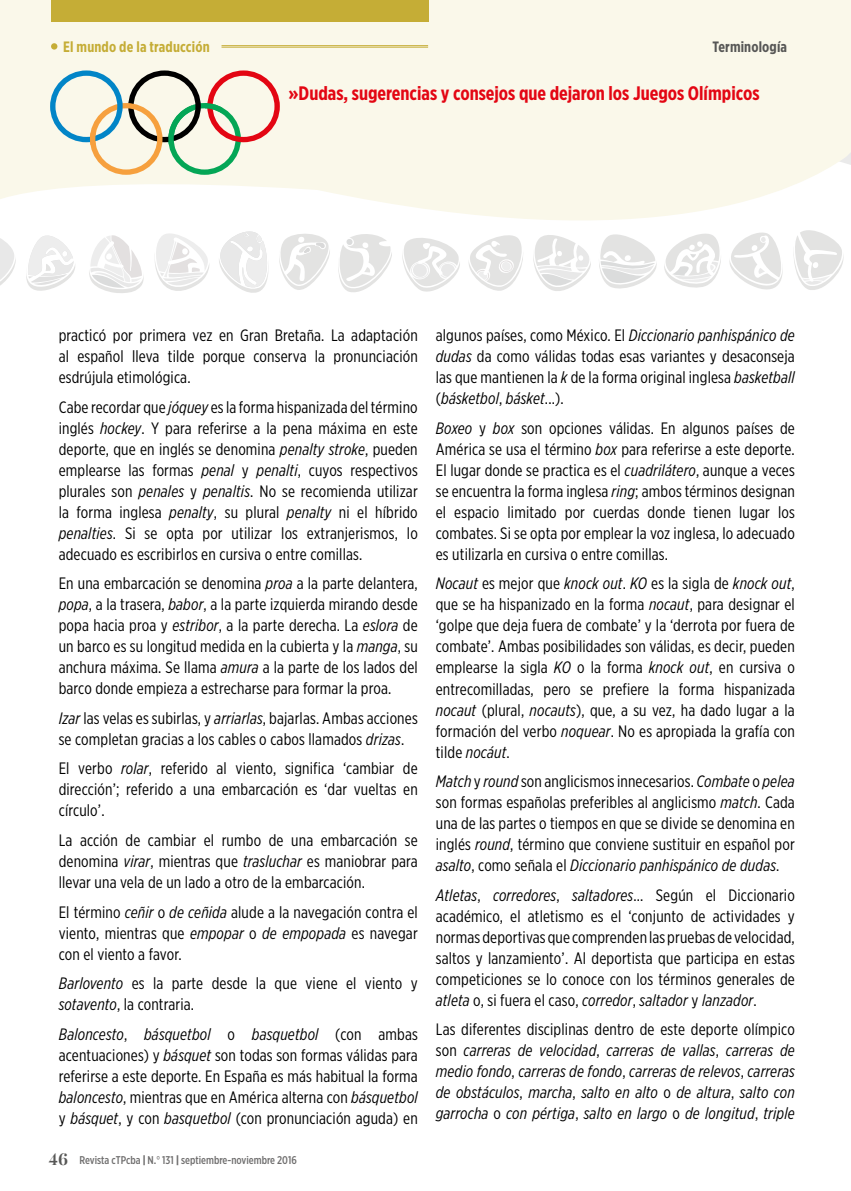
<style>
.page{position:relative;width:851px;height:1191px;background:#fff}
.page>*{position:absolute;margin:0;border:0;box-sizing:border-box;transform-origin:0 0}
.t1{font:700 19.5px "Gotham X Narrow";color:#e30613}
.t2{font:16.5px/21px "Gotham X Narrow";letter-spacing:.01em;color:#000;text-align:justify}
.t3{font:italic 16.5px/21px "Gotham X Narrow";letter-spacing:.01em;color:#000;text-align:justify}
.t4{font:700 15px "Gotham X Narrow";letter-spacing:.01em;color:#c5ad36}
.t5{font:700 15px "Gotham X Narrow";letter-spacing:.01em;color:#575756}
.t6{font:500 11.25px "Gotham X Narrow";color:#706f6f}
.s1{font-style:italic}
.s2{font-family:"Playfair Display";font-weight:700;font-size:16.5px;color:#575756}
.s3{font-weight:900}
.s4{font-weight:400}
.s5{font-style:normal}
</style>
<div class="page">
<svg style="left:0;top:0;width:850px;height:220px;background:#faf8eb"></svg>
<hr style="left:221px;top:45px;width:207px;height:1px;background:#c5ad36">
<hr style="left:221px;top:47px;width:207px;height:1px;background:#c5ad36">
<div style="left:51px;top:0;width:377px;height:21px;background:#c5ad36"></div>
<div style="left:51px;top:43px;width:6px;height:7px;background:#c5ad36;border-radius:50%"></div>
<svg style="left:50px;top:70px;width:230px;height:105px;background:#d8d5c6"></svg>
<svg style="left:279px;top:234px;width:51px;height:56px"></svg>
<svg style="left:338px;top:234px;width:54px;height:58px"></svg>
<svg style="left:219px;top:231px;width:49px;height:62px"></svg>
<svg style="left:26px;top:235px;width:118px;height:58px"></svg>
<svg style="left:402px;top:235px;width:189px;height:57px"></svg>
<svg style="left:599px;top:230px;width:245px;height:60px"></svg>
<svg style="left:155px;top:233px;width:54px;height:58px"></svg>
<svg style="left:0;top:238px;width:16px;height:47px"></svg>
<p class="t4" style="left:63px;top:37px;width:148px">El mundo de la traducción</p>
<p class="t5" style="left:712px;top:37px;width:76px">Terminología</p>
<p class="t1" style="left:288px;top:82px;width:472px">»Dudas, sugerencias y consejos que dejaron los Juegos Olímpicos</p>
<p class="t2" style="left:59px;top:325px;width:360px">practicó por primera vez en Gran Bretaña. La adaptación al español lleva tilde porque conserva la pronunciación esdrújula etimológica.</p>
<p class="t2" style="left:59px;top:396px;width:360px">Cabe recordar que <span class="s1">jóquey</span> es la forma hispanizada del término inglés <span class="s1">hockey</span>. Y para referirse a la pena máxima en este deporte, que en inglés se denomina <span class="s1">penalty stroke</span>, pueden emplearse las formas <span class="s1">penal</span> y <span class="s1">penalti</span>, cuyos respectivos plurales son <span class="s1">penales</span> y <span class="s1">penaltis</span>. No se recomienda utilizar la forma inglesa <span class="s1">penalty</span>, su plural <span class="s1">penalty</span> ni el híbrido <span class="s1">penalties</span>. Si se opta por utilizar los extranjerismos, lo adecuado es escribirlos en cursiva o entre comillas.</p>
<p class="t2" style="left:59px;top:573px;width:360px">En una embarcación se denomina <span class="s1">proa</span> a la parte delantera, <span class="s1">popa</span>, a la trasera, <span class="s1">babor</span>, a la parte izquierda mirando desde popa hacia proa y <span class="s1">estribor</span>, a la parte derecha. La <span class="s1">eslora</span> de un barco es su longitud medida en la cubierta y la <span class="s1">manga</span>, su anchura máxima. Se llama <span class="s1">amura</span> a la parte de los lados del barco donde empieza a estrecharse para formar la proa.</p>
<p class="t2" style="left:59px;top:707px;width:360px"><span class="s1">Izar</span> las velas es subirlas, y <span class="s1">arriarlas</span>, bajarlas. Ambas acciones se completan gracias a los cables o cabos llamados <span class="s1">drizas</span>.</p>
<p class="t2" style="left:59px;top:758px;width:360px">El verbo <span class="s1">rolar</span>, referido al viento, significa ‘cambiar de dirección’; referido a una embarcación es ‘dar vueltas en círculo’.</p>
<p class="t2" style="left:59px;top:829px;width:360px">La acción de cambiar el rumbo de una embarcación se denomina <span class="s1">virar</span>, mientras que <span class="s1">trasluchar</span> es maniobrar para llevar una vela de un lado a otro de la embarcación.</p>
<p class="t2" style="left:59px;top:901px;width:360px">El término <span class="s1">ceñir</span> o <span class="s1">de ceñida</span> alude a la navegación contra el viento, mientras que <span class="s1">empopar</span> o <span class="s1">de empopada</span> es navegar con el viento a favor.</p>
<p class="t2" style="left:59px;top:972px;width:360px"><span class="s1">Barlovento</span> es la parte desde la que viene el viento y <span class="s1">sotavento</span>, la contraria.</p>
<p class="t2" style="left:59px;top:1023px;width:360px"><span class="s1">Baloncesto</span>, <span class="s1">básquetbol</span> o <span class="s1">basquetbol</span> (con ambas acentuaciones) y <span class="s1">básquet</span> son todas son formas válidas para referirse a este deporte. En España es más habitual la forma <span class="s1">baloncesto</span>, mientras que en América alterna con <span class="s1">básquetbol </span>y <span class="s1">básquet</span>, y con <span class="s1">basquetbol</span> (con pronunciación aguda) en</p>
<p class="t6" style="left:49px;top:1153px;width:249px"><span class="s2">46</span> Revista cTPcba <span class="s3">|</span> N.<span class="s4">°</span> 131 <span class="s3">|</span> septiembre-noviembre 2016</p>
<p class="t2" style="left:435px;top:325px;width:360px">algunos países, como México. El <span class="s1">Diccionario panhispánico de dudas</span> da como válidas todas esas variantes y desaconseja las que mantienen la <span class="s1">k</span> de la forma original inglesa <span class="s1">basketball </span>(<span class="s1">básketbol</span>, <span class="s1">básket</span>...).</p>
<p class="t2" style="left:435px;top:417px;width:360px"><span class="s1">Boxeo</span> y <span class="s1">box</span> son opciones válidas. En algunos países de América se usa el término <span class="s1">box</span> para referirse a este deporte.<br>El lugar donde se practica es el <span class="s1">cuadrilátero</span>, aunque a veces se encuentra la forma inglesa <span class="s1">ring</span>; ambos términos designan el espacio limitado por cuerdas donde tienen lugar los combates. Si se opta por emplear la voz inglesa, lo adecuado es utilizarla en cursiva o entre comillas.</p>
<p class="t2" style="left:435px;top:573px;width:360px"><span class="s1">Nocaut</span> es mejor que <span class="s1">knock out</span>. <span class="s1">KO</span> es la sigla de <span class="s1">knock out</span>, que se ha hispanizado en la forma <span class="s1">nocaut</span>, para designar el ‘golpe que deja fuera de combate’ y la ‘derrota por fuera de combate’. Ambas posibilidades son válidas, es decir, pueden emplearse la sigla <span class="s1">KO</span> o la forma <span class="s1">knock out</span>, en cursiva o entrecomilladas, pero se prefiere la forma hispanizada <span class="s1">nocaut</span> (plural, <span class="s1">nocauts</span>), que, a su vez, ha dado lugar a la formación del verbo <span class="s1">noquear</span>. No es apropiada la grafía con tilde <span class="s1">nocáut</span>.</p>
<p class="t2" style="left:435px;top:770px;width:360px"><span class="s1">Match</span> y <span class="s1">round</span> son anglicismos innecesarios. <span class="s1">Combate</span> o <span class="s1">pelea </span>son formas españolas preferibles al anglicismo <span class="s1">match</span>. Cada una de las partes o tiempos en que se divide se denomina en inglés <span class="s1">round</span>, término que conviene sustituir en español por <span class="s1">asalto</span>, como señala el <span class="s1">Diccionario panhispánico de dudas</span>.</p>
<p class="t2" style="left:435px;top:884px;width:360px"><span class="s1">Atletas</span>, <span class="s1">corredores</span>, <span class="s1">saltadores</span>... Según el Diccionario académico, el atletismo es el ‘conjunto de actividades y normas deportivas que comprenden las pruebas de velocidad, saltos y lanzamiento’. Al deportista que participa en estas competiciones se lo conoce con los términos generales de <span class="s1">atleta</span> o, si fuera el caso, <span class="s1">corredor</span>, <span class="s1">saltador</span> y <span class="s1">lanzador</span>.</p>
<p class="t3" style="left:435px;top:1018px;width:360px"><span class="s5">Las diferentes disciplinas dentro de este deporte olímpico son</span> carreras de velocidad<span class="s5">,</span> carreras de vallas<span class="s5">,</span> carreras de medio fondo<span class="s5">,</span> carreras de fondo<span class="s5">,</span> carreras de relevos<span class="s5">,</span> carreras de obstáculos<span class="s5">,</span> marcha<span class="s5">,</span> salto en alto <span class="s5">o</span> de altura<span class="s5">,</span> salto con garrocha <span class="s5">o</span> con pértiga<span class="s5">,</span> salto en largo <span class="s5">o</span> de longitud<span class="s5">,</span> triple</p>
</div>
